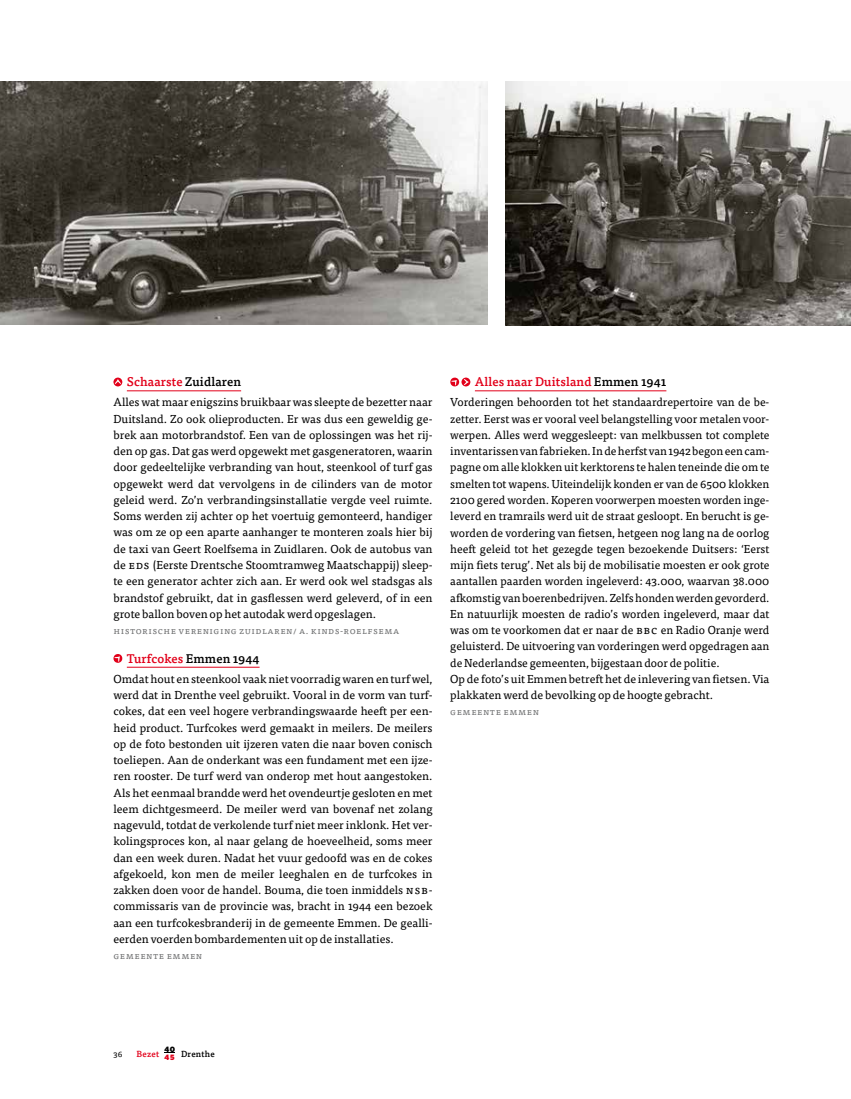
<style>
.page{position:relative;width:851px;height:1099px;background:#fff}
.page>*{position:absolute;margin:0;border:0;box-sizing:border-box;transform-origin:0 0}
.t1{font:500 12.5px "Tisa Pro";letter-spacing:.01em;color:#e2001a}
.t2{font:11.5px/16.2px "Tisa Pro";color:#000;text-align:justify}
.t3{font:9.38px "Tisa Pro";letter-spacing:.05em;color:#707172}
.t4{font:500 8.75px "Tisa Pro";letter-spacing:.02em;color:#000}
.t5{font:500 8.75px "Tisa Pro";letter-spacing:.025em;color:#e2001a}
.t6{font:8.38px "Tisa Pro";color:#000}
.t7{font:900 7.38px "Nobel";color:#000}
.t8{font:900 7.38px "Nobel";color:#e2001a}
.s1{color:#000}
</style>
<div class="page">
<hr style="left:127px;top:390px;width:114px;height:1px;background:#e2001a">
<hr style="left:127px;top:666px;width:132px;height:1px;background:#e2001a">
<svg style="left:113px;top:377px;width:9px;height:9px"></svg>
<svg style="left:115px;top:379px;width:6px;height:5px"></svg>
<svg style="left:113px;top:654px;width:10px;height:9px"></svg>
<hr style="left:475px;top:390px;width:191px;height:1px;background:#e2001a">
<svg style="left:450px;top:377px;width:19px;height:10px"></svg>
<img style="left:0;top:81px;width:487px;height:243px">
<img style="left:505px;top:81px;width:345px;height:244px">
<p class="t1" style="left:127px;top:372px;width:116px">Schaarste <span class="s1">Zuidlaren</span></p>
<p class="t2" style="left:113px;top:393px;width:320px">Alles wat maar enigszins bruikbaar was sleepte de bezetter naar Duitsland. Zo ook olieproducten. Er was dus een geweldig ge&shy;brek aan motorbrandstof. Een van de oplossingen was het rij&shy;den op gas. Dat gas werd opgewekt met gasgeneratoren, waarin door gedeeltelijke verbranding van hout, steenkool of turf gas opgewekt werd dat vervolgens in de cilinders van de motor geleid werd. Zo’n verbrandingsinstallatie vergde veel ruimte.<br>Soms werden zij achter op het voertuig gemonteerd, handiger was om ze op een aparte aanhanger te monteren zoals hier bij de taxi van Geert Roelfsema in Zuidlaren. Ook de autobus van de E DS (Eerste Drentsche Stoomtramweg Maatschappij) sleep&shy;te een generator achter zich aan. Er werd ook wel stadsgas als brandstof gebruikt, dat in gasflessen werd geleverd, of in een grote ballon boven op het autodak werd opgeslagen.</p>
<p class="t3" style="left:113px;top:624px;width:279px">Historische Vereniging Zuidlaren/ A. Kinds-Roelfsema</p>
<p class="t1" style="left:127px;top:648px;width:134px">Turfcokes <span class="s1">Emmen 1944</span></p>
<p class="t2" style="left:113px;top:670px;width:320px">Omdat hout en steenkool vaak niet voorradig waren en turf wel, werd dat in Drenthe veel gebruikt. Vooral in de vorm van turf&shy;cokes, dat een veel hogere verbrandingswaarde heeft per een&shy;heid product. Turfcokes werd gemaakt in meilers. De meilers op de foto bestonden uit ijzeren vaten die naar boven conisch toeliepen. Aan de onderkant was een fundament met een ijze&shy;ren rooster. De turf werd van onderop met hout aangestoken.<br>Als het eenmaal brandde werd het ovendeurtje gesloten en met leem dichtgesmeerd. De meiler werd van bovenaf net zolang nagevuld, totdat de verkolende turf niet meer inklonk. Het ver&shy;kolingsproces kon, al naar gelang de hoeveelheid, soms meer dan een week duren. Nadat het vuur gedoofd was en de cokes afgekoeld, kon men de meiler leeghalen en de turfcokes in zakken doen voor de handel. Bouma, die toen inmiddels NSB - commissaris van de provincie was, bracht in 1944 een bezoek aan een turfcokesbranderij in de gemeente Emmen. De gealli&shy;eerden voerden bombardementen uit op de installaties.</p>
<p class="t3" style="left:113px;top:949px;width:62px">Gemeente Emm</p>
<p class="t3" style="left:190px;top:949px;width:13px">en</p>
<p class="t1" style="left:475px;top:372px;width:193px">Alles naar Duitsland <span class="s1">Emmen 1941</span></p>
<p class="t2" style="left:450px;top:393px;width:320px;text-align:left">Vorderingen behoorden tot het standaardrepertoire van de be&shy;zetter. Eerst was er vooral veel belangstelling voor metalen voor&shy;werpen. Alles werd weggesleept: van melkbussen tot complete inventarissen van fabrieken. In de herfst van 1942 begon een cam&shy;pagne om alle klokken uit kerktorens te halen teneinde die om te smelten tot wapens. Uiteindelijk konden er van de 6500 klokken 2100 gered worden. Koperen voorwerpen moesten worden inge&shy;leverd en tramrails werd uit de straat gesloopt. En berucht is ge&shy;worden de vordering van fietsen, hetgeen nog lang na de oorlog heeft geleid tot het gezegde tegen bezoekende Duitsers: ‘Eerst mijn fiets terug’. Net als bij de mobilisatie moesten er ook grote aantallen paarden worden ingeleverd: 43.000, waarvan 38.000 afkomstig van boerenbedrijven. Zelfs honden werden gevorderd.<br>En natuurlijk moesten de radio’s worden ingeleverd, maar dat was om te voorkomen dat er naar de BB C en Radio Oranje werd geluisterd. De uitvoering van vorderingen werd opgedragen aan de Nederlandse gemeenten, bijgestaan door de politie.<br>Op de foto’s uit Emmen betreft het de inlevering van fietsen. Via plakkaten werd de bevolking op de hoogte gebracht.</p>
<p class="t3" style="left:450px;top:705px;width:62px">Gemeente Emm</p>
<p class="t3" style="left:527px;top:705px;width:13px">en</p>
<p class="t7" style="left:164px;top:1044px;width:12px">40</p>
<p class="t8" style="left:165px;top:1052px;width:12px">45</p>
<p class="t6" style="left:113px;top:1047px;width:10px">36</p>
<p class="t5" style="left:137px;top:1046px;width:24px">Bezet</p>
<p class="t4" style="left:181px;top:1046px;width:35px">Drenthe</p>
</div>
